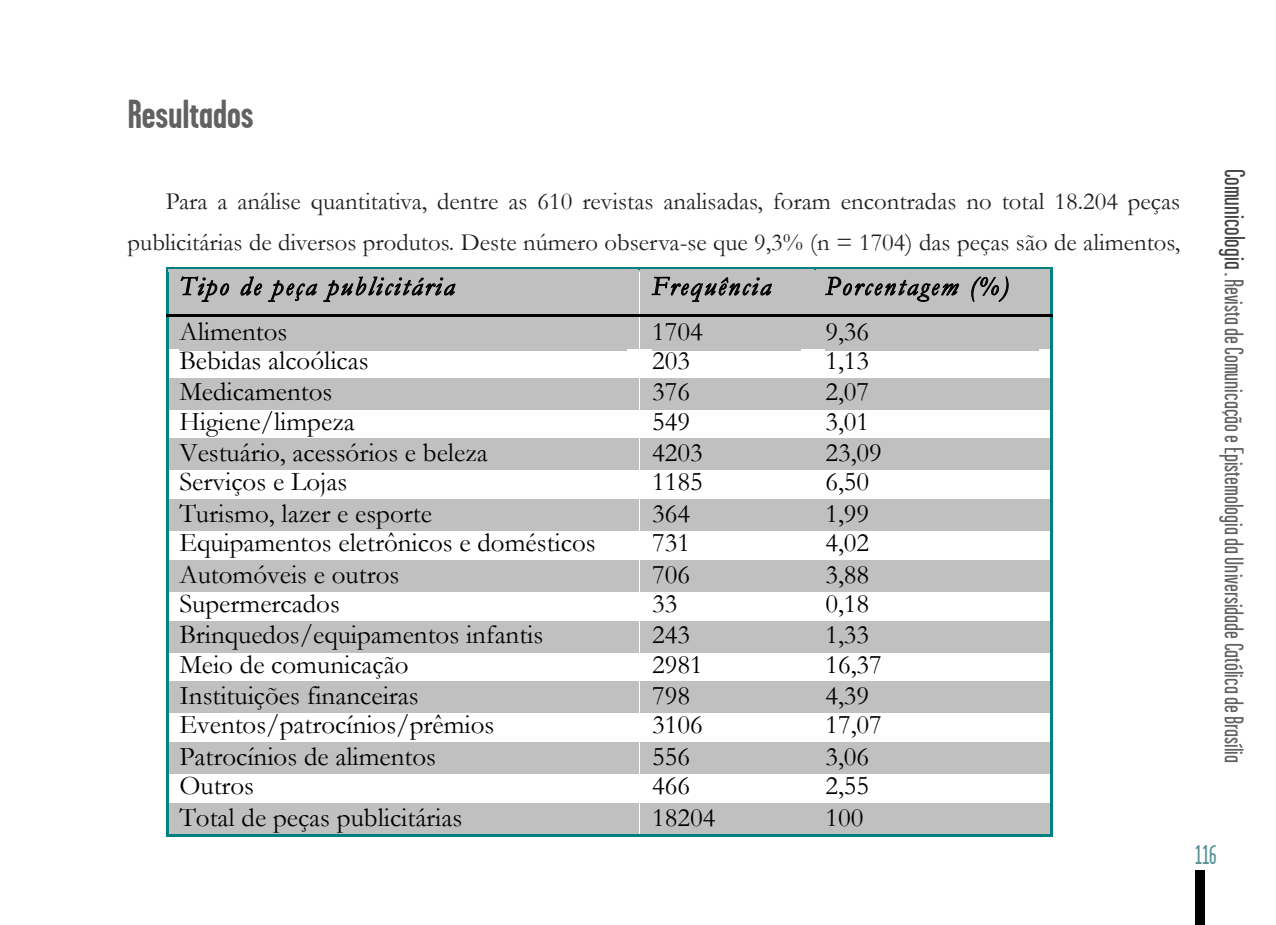
<style>
.page{position:relative;width:1276px;height:925px;background:#fff}
.page>*{position:absolute;margin:0;border:0;box-sizing:border-box;transform-origin:0 0}
.TÍTULOS_ARTIGOS{font:700 40.5px "Garage Gothic";color:#616164}
.t1{font:27px "Garamond";color:#000}
.t2{font:27px "Garage Gothic";color:#616164}
.t3{font:italic 27px "Garamond";letter-spacing:.085em;color:#000}
.t4{font:27px "Garage Gothic";color:#559196}
.TEXTO_CORRIDO{font:24.75px/40.5px "Garamond";color:#231f20;text-align:right}
.s1{font-size:29.25px;color:#414243}
</style>
<div class="page">
<div style="left:1195px;top:870px;width:9px;height:55px;background:#000"></div>
<div style="left:168px;top:272px;width:470px;height:45px;background:#c0c0c0"></div>
<svg style="left:181px;top:276px;width:48px;height:26px"></svg>
<svg style="left:240px;top:276px;width:22px;height:20px"></svg>
<svg style="left:268px;top:280px;width:49px;height:22px"></svg>
<svg style="left:323px;top:276px;width:133px;height:26px"></svg>
<div style="left:641px;top:272px;width:173px;height:45px;background:#c0c0c0"></div>
<svg style="left:651px;top:276px;width:121px;height:26px"></svg>
<div style="left:814px;top:272px;width:236px;height:45px;background:#c0c0c0"></div>
<svg style="left:825px;top:276px;width:134px;height:26px"></svg>
<svg style="left:971px;top:276px;width:38px;height:26px"></svg>
<hr style="left:168px;top:267px;width:470px;height:3px;background:#008080">
<hr style="left:168px;top:270px;width:470px;height:2px;background:#c0c0c0">
<svg style="left:638px;top:267px;width:3px;height:5px"></svg>
<hr style="left:641px;top:267px;width:173px;height:3px;background:#008080">
<hr style="left:641px;top:270px;width:173px;height:2px;background:#c0c0c0">
<hr style="left:816px;top:267px;width:234px;height:3px;background:#008080">
<hr style="left:816px;top:270px;width:234px;height:2px;background:#c0c0c0">
<hr style="left:166px;top:272px;width:2px;height:45px;background:#008080">
<hr style="left:1050px;top:272px;width:2px;height:45px;background:#008080">
<div style="left:168px;top:317px;width:470px;height:31px;background:#c0c0c0"></div>
<div style="left:179px;top:317px;width:448px;height:34px;background:#c0c0c0"></div>
<div style="left:641px;top:317px;width:173px;height:31px;background:#c0c0c0"></div>
<div style="left:652px;top:317px;width:148px;height:34px;background:#c0c0c0"></div>
<div style="left:814px;top:317px;width:236px;height:31px;background:#c0c0c0"></div>
<div style="left:825px;top:317px;width:214px;height:34px;background:#c0c0c0"></div>
<hr style="left:168px;top:315px;width:470px;height:2px;background:#000">
<hr style="left:641px;top:315px;width:173px;height:2px;background:#000">
<hr style="left:816px;top:315px;width:234px;height:2px;background:#000">
<hr style="left:166px;top:317px;width:2px;height:31px;background:#008080">
<hr style="left:1050px;top:317px;width:2px;height:31px;background:#008080">
<hr style="left:166px;top:346px;width:2px;height:32px;background:#008080">
<hr style="left:1050px;top:346px;width:2px;height:32px;background:#008080">
<div style="left:168px;top:378px;width:470px;height:31px;background:#c0c0c0"></div>
<div style="left:641px;top:378px;width:173px;height:31px;background:#c0c0c0"></div>
<div style="left:814px;top:378px;width:236px;height:31px;background:#c0c0c0"></div>
<hr style="left:166px;top:378px;width:2px;height:29px;background:#008080">
<hr style="left:1050px;top:378px;width:2px;height:29px;background:#008080">
<hr style="left:166px;top:407px;width:2px;height:31px;background:#008080">
<hr style="left:1050px;top:407px;width:2px;height:31px;background:#008080">
<div style="left:168px;top:438px;width:470px;height:32px;background:#c0c0c0"></div>
<div style="left:641px;top:438px;width:173px;height:32px;background:#c0c0c0"></div>
<div style="left:814px;top:438px;width:236px;height:32px;background:#c0c0c0"></div>
<hr style="left:166px;top:438px;width:2px;height:30px;background:#008080">
<hr style="left:1050px;top:438px;width:2px;height:30px;background:#008080">
<hr style="left:166px;top:468px;width:2px;height:31px;background:#008080">
<hr style="left:1050px;top:468px;width:2px;height:31px;background:#008080">
<div style="left:168px;top:499px;width:470px;height:32px;background:#c0c0c0"></div>
<div style="left:641px;top:499px;width:173px;height:32px;background:#c0c0c0"></div>
<div style="left:814px;top:499px;width:236px;height:32px;background:#c0c0c0"></div>
<hr style="left:166px;top:499px;width:2px;height:29px;background:#008080">
<hr style="left:1050px;top:499px;width:2px;height:29px;background:#008080">
<hr style="left:166px;top:528px;width:2px;height:32px;background:#008080">
<hr style="left:1050px;top:528px;width:2px;height:32px;background:#008080">
<div style="left:168px;top:560px;width:470px;height:31px;background:#c0c0c0"></div>
<div style="left:641px;top:560px;width:173px;height:31px;background:#c0c0c0"></div>
<div style="left:814px;top:560px;width:236px;height:31px;background:#c0c0c0"></div>
<hr style="left:166px;top:560px;width:2px;height:29px;background:#008080">
<hr style="left:1050px;top:560px;width:2px;height:29px;background:#008080">
<hr style="left:166px;top:589px;width:2px;height:32px;background:#008080">
<hr style="left:1050px;top:589px;width:2px;height:32px;background:#008080">
<div style="left:168px;top:621px;width:470px;height:31px;background:#c0c0c0"></div>
<div style="left:641px;top:621px;width:173px;height:31px;background:#c0c0c0"></div>
<div style="left:814px;top:621px;width:236px;height:31px;background:#c0c0c0"></div>
<hr style="left:166px;top:621px;width:2px;height:29px;background:#008080">
<hr style="left:1050px;top:621px;width:2px;height:29px;background:#008080">
<hr style="left:166px;top:650px;width:2px;height:31px;background:#008080">
<hr style="left:1050px;top:650px;width:2px;height:31px;background:#008080">
<div style="left:168px;top:681px;width:470px;height:32px;background:#c0c0c0"></div>
<div style="left:641px;top:681px;width:173px;height:32px;background:#c0c0c0"></div>
<div style="left:814px;top:681px;width:236px;height:32px;background:#c0c0c0"></div>
<hr style="left:166px;top:681px;width:2px;height:30px;background:#008080">
<hr style="left:1050px;top:681px;width:2px;height:30px;background:#008080">
<hr style="left:166px;top:711px;width:2px;height:31px;background:#008080">
<hr style="left:1050px;top:711px;width:2px;height:31px;background:#008080">
<div style="left:168px;top:742px;width:470px;height:32px;background:#c0c0c0"></div>
<div style="left:641px;top:742px;width:173px;height:32px;background:#c0c0c0"></div>
<div style="left:814px;top:742px;width:236px;height:32px;background:#c0c0c0"></div>
<hr style="left:166px;top:742px;width:2px;height:29px;background:#008080">
<hr style="left:1050px;top:742px;width:2px;height:29px;background:#008080">
<hr style="left:166px;top:771px;width:2px;height:32px;background:#008080">
<hr style="left:1050px;top:771px;width:2px;height:32px;background:#008080">
<div style="left:168px;top:803px;width:470px;height:31px;background:#c0c0c0"></div>
<div style="left:641px;top:803px;width:173px;height:31px;background:#c0c0c0"></div>
<div style="left:814px;top:803px;width:236px;height:31px;background:#c0c0c0"></div>
<hr style="left:166px;top:803px;width:2px;height:31px;background:#008080">
<hr style="left:166px;top:834px;width:472px;height:3px;background:#008080">
<hr style="left:638px;top:834px;width:176px;height:3px;background:#008080">
<hr style="left:814px;top:834px;width:236px;height:3px;background:#008080">
<hr style="left:1050px;top:803px;width:2px;height:31px;background:#008080">
<p class="TÍTULOS_ARTIGOS" style="left:128px;top:93px;width:128px">Resultados</p>
<p class="TEXTO_CORRIDO" style="left:128px;top:181px;width:1054px">Para a análise quantitativa, dentre as 610 revistas analisadas, foram encontradas no total 18.204 peças publicitárias de diversos produtos. Deste número observa-se que 9,3% (n = 1704) das peças são de alimentos,</p>
<p class="t3" style="left:179px;top:270px;width:276px">Tipo de peça publicitária</p>
<p class="t3" style="left:652px;top:270px;width:120px">Frequência</p>
<p class="t3" style="left:825px;top:270px;width:185px">Porcentagem (%)</p>
<p class="t1" style="left:179px;top:315px;width:109px">Alimentos</p>
<p class="t1" style="left:652px;top:315px;width:52px">1704</p>
<p class="t1" style="left:825px;top:315px;width:45px">9,36</p>
<p class="t1" style="left:179px;top:344px;width:191px">Bebidas alcoólicas</p>
<p class="t1" style="left:652px;top:344px;width:39px">203</p>
<p class="t1" style="left:825px;top:344px;width:45px">1,13</p>
<p class="t1" style="left:179px;top:376px;width:154px">Medicamentos</p>
<p class="t1" style="left:652px;top:376px;width:39px">376</p>
<p class="t1" style="left:825px;top:376px;width:45px">2,07</p>
<p class="t1" style="left:179px;top:405px;width:177px">Higiene/limpeza</p>
<p class="t1" style="left:652px;top:405px;width:39px">549</p>
<p class="t1" style="left:825px;top:405px;width:45px">3,01</p>
<p class="t1" style="left:179px;top:436px;width:310px">Vestuário, acessórios e beleza</p>
<p class="t1" style="left:652px;top:436px;width:52px">4203</p>
<p class="t1" style="left:825px;top:436px;width:58px">23,09</p>
<p class="t1" style="left:179px;top:466px;width:169px">Serviços e Lojas</p>
<p class="t1" style="left:652px;top:466px;width:52px">1185</p>
<p class="t1" style="left:825px;top:466px;width:45px">6,50</p>
<p class="t1" style="left:179px;top:497px;width:254px">Turismo, lazer e esporte</p>
<p class="t1" style="left:652px;top:497px;width:39px">364</p>
<p class="t1" style="left:825px;top:497px;width:45px">1,99</p>
<p class="t1" style="left:179px;top:526px;width:418px">Equipamentos eletrônicos e domésticos</p>
<p class="t1" style="left:652px;top:526px;width:39px">731</p>
<p class="t1" style="left:825px;top:526px;width:45px">4,02</p>
<p class="t1" style="left:179px;top:558px;width:221px">Automóveis e outros</p>
<p class="t1" style="left:652px;top:558px;width:39px">706</p>
<p class="t1" style="left:825px;top:558px;width:45px">3,88</p>
<p class="t1" style="left:179px;top:587px;width:162px">Supermercados</p>
<p class="t1" style="left:652px;top:587px;width:27px">33</p>
<p class="t1" style="left:825px;top:587px;width:45px">0,18</p>
<p class="t1" style="left:179px;top:619px;width:365px">Brinquedos/equipamentos infantis</p>
<p class="t1" style="left:652px;top:619px;width:39px">243</p>
<p class="t1" style="left:825px;top:619px;width:45px">1,33</p>
<p class="t1" style="left:179px;top:648px;width:231px">Meio de comunicação</p>
<p class="t1" style="left:652px;top:648px;width:52px">2981</p>
<p class="t1" style="left:825px;top:648px;width:58px">16,37</p>
<p class="t1" style="left:179px;top:679px;width:241px">Instituições financeiras</p>
<p class="t1" style="left:652px;top:679px;width:39px">798</p>
<p class="t1" style="left:825px;top:679px;width:45px">4,39</p>
<p class="t1" style="left:179px;top:709px;width:316px">Eventos/patrocínios/prêmios</p>
<p class="t1" style="left:652px;top:709px;width:52px">3106</p>
<p class="t1" style="left:825px;top:709px;width:58px">17,07</p>
<p class="t1" style="left:179px;top:740px;width:258px">Patrocínios de alimentos</p>
<p class="t1" style="left:652px;top:740px;width:39px">556</p>
<p class="t1" style="left:825px;top:740px;width:45px">3,06</p>
<p class="t1" style="left:179px;top:769px;width:76px">Outros</p>
<p class="t1" style="left:652px;top:769px;width:39px">466</p>
<p class="t1" style="left:825px;top:769px;width:45px">2,55</p>
<p class="t1" style="left:179px;top:801px;width:284px">Total de peças publicitárias</p>
<p class="t1" style="left:652px;top:801px;width:65px">18204</p>
<p class="t1" style="left:825px;top:801px;width:39px">100</p>
<p class="t2" style="left:1248px;top:169px;width:595px;rotate:90deg"><span class="s1">Comunicologia</span> . Revista de Comunicação e Epistemologia da Universidade Católica de Brasília</p>
<p class="t4" style="left:1195px;top:840px;width:23px">116</p>
</div>
